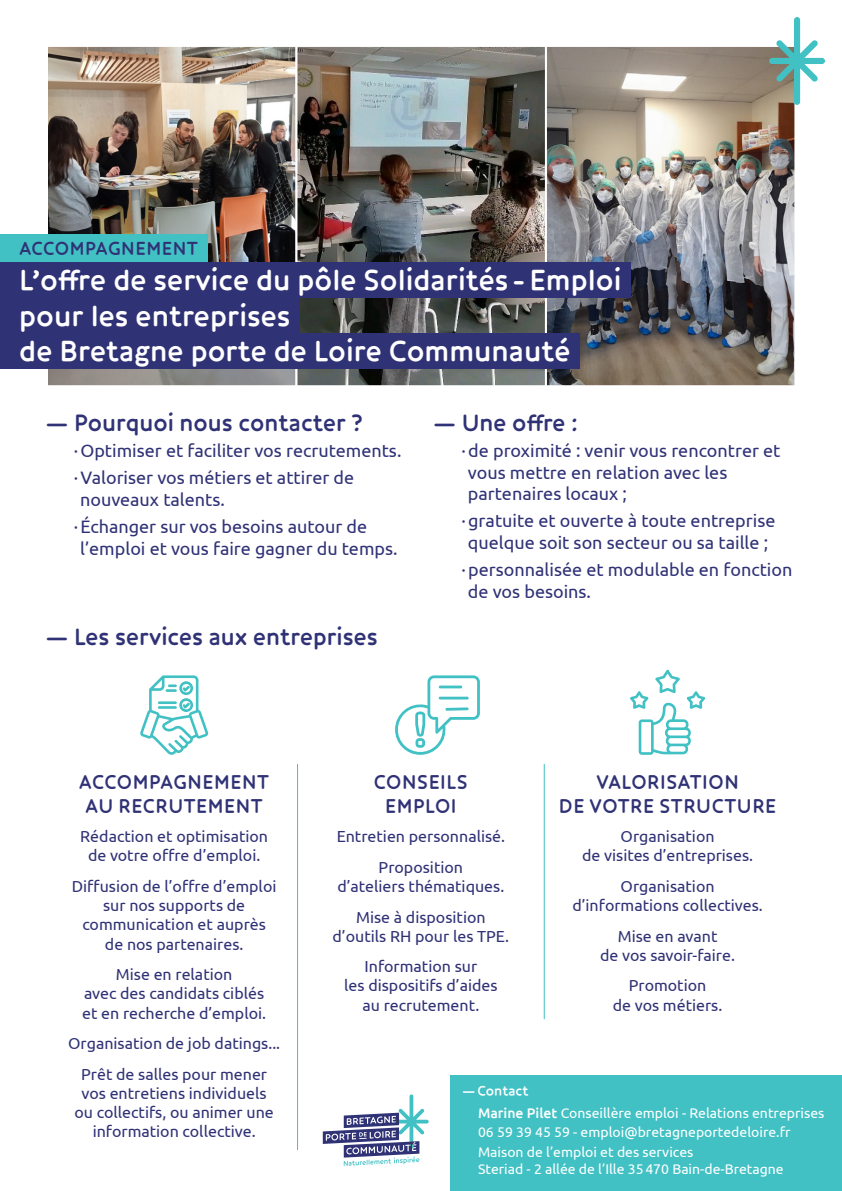
<style>
.page{position:relative;width:842px;height:1191px;background:#fff}
.page>*{position:absolute;margin:0;border:0;box-sizing:border-box;transform-origin:0 0}
.t1{font:700 29.8px/35.8px "Core Humanist Sans";color:#fff}
.t2{font:700 24px "Core Humanist Sans";color:#303276}
.t3{font:700 20px/24px "Core Humanist Sans";letter-spacing:.03em;color:#303276;text-align:center}
.t4{font:700 18.8px "Core Humanist Sans";letter-spacing:.03em;color:#303276}
.t5{font:18px/21.6px "Ubuntu";color:#303276}
.t6{font:16px/19.2px "Ubuntu";color:#303276;text-align:center}
.t7{font:14px/19.8px "Ubuntu";color:#fff}
.t8{font:700 14px "Core Humanist Sans";color:#fff}
.s1{font-weight:500}
</style>
<div class="page">
<img style="left:49px;top:48px;width:744px;height:336px">
<div style="left:46px;top:45px;width:251px;height:342px;border:2px solid #fff"></div>
<div style="left:295px;top:45px;width:252px;height:342px;border:2px solid #fff"></div>
<div style="left:545px;top:45px;width:251px;height:342px;border:2px solid #fff"></div>
<div style="left:0;top:234px;width:207px;height:29px;background:#41c1c4"></div>
<div style="left:0;top:262px;width:630px;height:36px;background:#303276"></div>
<div style="left:0;top:298px;width:299px;height:35px;background:#303276"></div>
<div style="left:0;top:333px;width:579px;height:36px;background:#303276"></div>
<svg style="left:769px;top:17px;width:56px;height:88px"></svg>
<svg style="left:630px;top:669px;width:75px;height:86px"></svg>
<hr style="left:297px;top:764px;width:1px;height:386px;background:#41c1c4">
<hr style="left:544px;top:764px;width:1px;height:255px;background:#41c1c4">
<svg style="left:395px;top:675px;width:85px;height:80px"></svg>
<svg style="left:140px;top:675px;width:69px;height:80px"></svg>
<svg style="left:323px;top:1094px;width:106px;height:71px"></svg>
<div style="left:451px;top:1075px;width:391px;height:116px;background:#41c1c4"></div>
<p class="t4" style="left:20px;top:236px;width:180px">ACCOMPAGNEMENT</p>
<h1 class="t1" style="left:19px;top:262px;width:604px">L’offre de service du pôle Solidarités -Emploi pour les entreprises<br>de Bretagne porte de Loire Communauté</h1>
<h2 class="t2" style="left:45px;top:406px;width:319px">— Pourquoi nous contacter ?</h2>
<p class="t5" style="left:74px;top:436px;width:329px;line-height:27.2px">·Optimiser et faciliter vos recrutements. ·Valoriser vos métiers et attirer de</p>
<p class="t5" style="left:74px;top:485px;width:295px;line-height:27.2px;text-indent:6px">nouveaux talents.<br>·Échanger sur vos besoins autour de</p>
<p class="t5" style="left:80px;top:537px;width:319px">l’emploi et vous faire gagner du temps.</p>
<h2 class="t2" style="left:45px;top:620px;width:334px">— Les services aux entreprises</h2>
<h2 class="t2" style="left:433px;top:406px;width:146px">— Une offre :</h2>
<p class="t5" style="left:468px;top:439px;width:314px;text-indent:-6px">·de proximité : venir vous rencontrer et vous mettre en relation avec les partenaires locaux ;</p>
<p class="t5" style="left:462px;top:510px;width:315px;text-align:center">·gratuite et ouverte à toute entreprise quelque soit son secteur ou sa taille ;</p>
<p class="t5" style="left:468px;top:558px;width:326px;text-indent:-6px">·personnalisée et modulable en fonction de vos besoins.</p>
<p class="t3" style="left:79px;top:770px;width:191px">ACCOMPAGNEMENT<br>AU RECRUTEMENT</p>
<p class="t6" style="left:80px;top:826px;width:189px">Rédaction et optimisation de votre offre d’emploi.</p>
<p class="t6" style="left:72px;top:876px;width:206px">Diffusion de l’offre d’emploi sur nos supports de communication et auprès de nos partenaires.</p>
<p class="t6" style="left:82px;top:964px;width:186px">Mise en relation<br>avec des candidats ciblés et en recherche d’emploi.</p>
<p class="t6" style="left:68px;top:1027px;width:214px;line-height:30.6px">Organisation de job datings...<br>Prêt de salles pour mener</p>
<p class="t6" style="left:74px;top:1083px;width:201px">vos entretiens individuels ou collectifs, ou animer une information collective.</p>
<p class="t3" style="left:374px;top:770px;width:95px">CONSEILS<br>EMPLOI</p>
<p class="t6" style="left:337px;top:820px;width:170px;line-height:30.6px">Entretien personnalisé.<br>Proposition</p>
<p class="t6" style="left:337px;top:870px;width:168px;line-height:30.6px">d’ateliers thématiques.<br>Mise à disposition</p>
<p class="t6" style="left:333px;top:920px;width:178px;line-height:30.6px">d’outils RH pour les TPE.<br>Information sur</p>
<p class="t6" style="left:344px;top:975px;width:155px">les dispositifs d’aides au recrutement.</p>
<p class="t3" style="left:559px;top:770px;width:219px">VALORISATION<br>DE VOTRE STRUCTURE</p>
<p class="t6" style="left:582px;top:826px;width:173px">Organisation<br>de visites d’entreprises.</p>
<p class="t6" style="left:572px;top:876px;width:192px">Organisation d’informations collectives.</p>
<p class="t6" style="left:600px;top:926px;width:136px">Mise en avant<br>de vos savoir-faire.</p>
<p class="t6" style="left:613px;top:975px;width:111px">Promotion<br>de vos métiers.</p>
<p class="t8" style="left:462px;top:1081px;width:68px">—Contact</p>
<p class="t7" style="left:478px;top:1102px;width:348px"><span class="s1">Marine Pilet</span> Conseillère emploi - Relations entreprises<br>06 59 39 45 59 - emploi@bretagneportedeloire.fr<br>Maison de l’emploi et des services</p>
<p class="t7" style="left:478px;top:1158px;width:307px">Steriad - 2 allée de l’Ille 35470 Bain-de-Bretagne</p>
</div>
